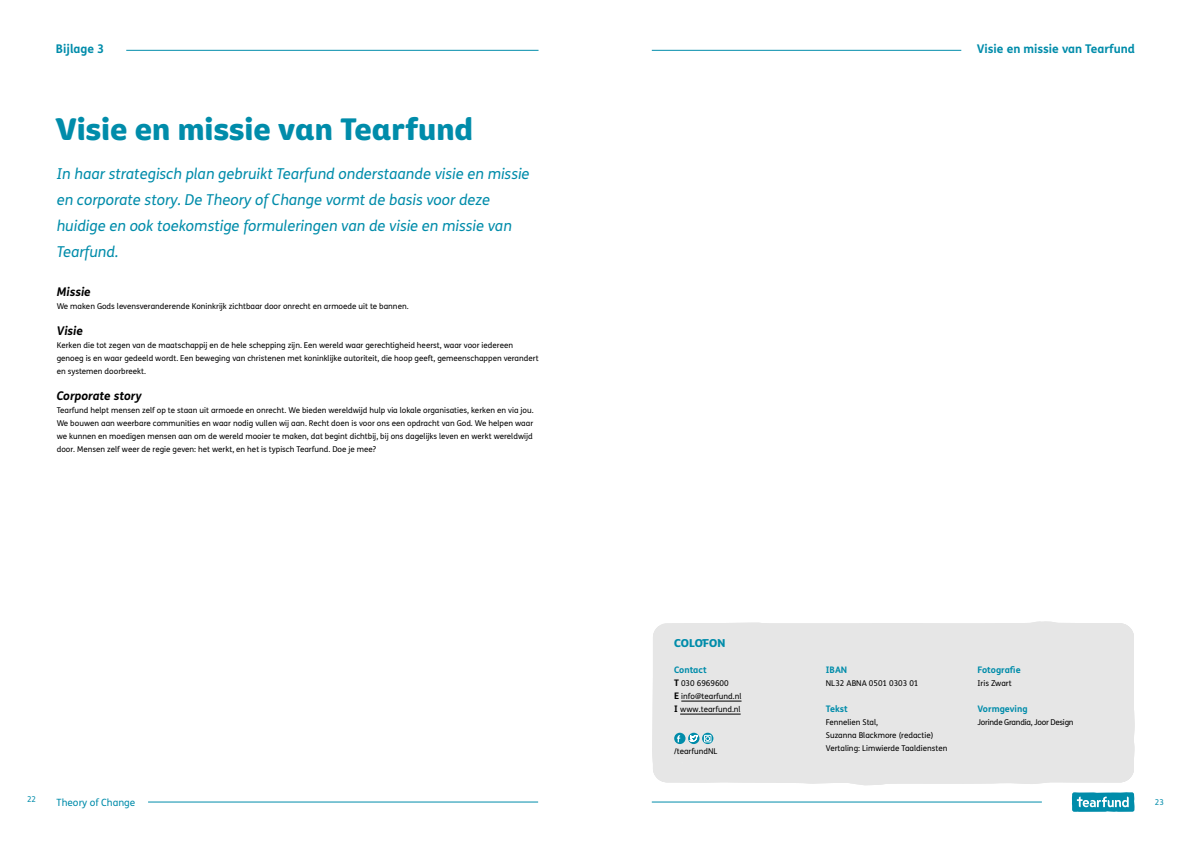
<style>
.page{position:relative;width:1191px;height:842px;background:#fff}
.page>*{position:absolute;margin:0;border:0;box-sizing:border-box;transform-origin:0 0}
.t1{font:30px "Tearfund Sans";color:#008caa}
.t2{font:italic 15px/26px "FS Me";color:#008caa}
.t3{font:700 12px "FS Me";color:#008caa}
.t4{font:italic 700 12px "FS Me";color:#000}
.t5{font:11px "Tearfund Sans";color:#008caa}
.t6{font:10px "FS Me";color:#008caa}
.t7{font:700 9px "FS Me";color:#008caa}
.t8{font:8px/13px "FS Me";color:#000}
.t9{font:8px "FS Me";letter-spacing:-.03em;color:#000}
.t10{font:8px "FS Me";color:#008caa}
.s1{font-weight:700;font-size:9px}
</style>
<div class="page">
<hr style="left:148px;top:802px;width:390px;height:1px;background:#008caa">
<hr style="left:652px;top:802px;width:389px;height:1px;background:#008caa">
<svg style="left:1071px;top:792px;width:63px;height:20px"></svg>
<div style="left:652px;top:621px;width:483px;height:165px;background:#e6e6e6"></div>
<hr style="left:126px;top:50px;width:412px;height:1px;background:#008caa">
<hr style="left:652px;top:50px;width:309px;height:1px;background:#008caa">
<hr style="left:681px;top:701px;width:60px;height:1px;background:#000">
<hr style="left:680px;top:714px;width:60px;height:1px;background:#000">
<svg style="left:674px;top:733px;width:11px;height:11px"></svg>
<svg style="left:677px;top:735px;width:3px;height:7px"></svg>
<svg style="left:688px;top:733px;width:11px;height:11px"></svg>
<svg style="left:690px;top:734px;width:7px;height:8px"></svg>
<svg style="left:702px;top:733px;width:11px;height:11px"></svg>
<div style="left:704px;top:735px;width:7px;height:7px;border:1px solid #fff"></div>
<svg style="left:705px;top:736px;width:5px;height:5px"></svg>
<h3 class="t3" style="left:56px;top:39px;width:50px">Bijlage 3</h3>
<h3 class="t3" style="left:976px;top:39px;width:160px">Visie en missie van Tearfund</h3>
<h1 class="t1" style="left:57px;top:102px;width:418px">Visie en missie van Tearfund</h1>
<h2 class="t2" style="left:57px;top:160px;width:474px">In haar strategisch plan gebruikt Tearfund onderstaande visie en missie en corporate story. De Theory of Change vormt de basis voor deze huidige en ook toekomstige formuleringen van de visie en missie van Tearfund.</h2>
<h3 class="t4" style="left:57px;top:282px;width:36px">Missie</h3>
<p class="t8" style="left:57px;top:300px;width:353px">We maken Gods levensveranderende Koninkrijk zichtbaar door onrecht en armoede uit te bannen.</p>
<h3 class="t4" style="left:57px;top:321px;width:28px">Visie</h3>
<p class="t8" style="left:57px;top:339px;width:483px">Kerken die tot zegen van de maatschappij en de hele schepping zijn. Een wereld waar gerechtigheid heerst, waar voor iedereen genoeg is en waar gedeeld wordt. Een beweging van christenen met koninklijke autoriteit, die hoop geeft, gemeenschappen verandert en systemen doorbreekt.</p>
<h3 class="t4" style="left:57px;top:386px;width:86px">Corporate story</h3>
<p class="t8" style="left:57px;top:404px;width:478px;text-align:justify">Tearfund helpt mensen zelf op te staan uit armoede en onrecht. We bieden wereldwijd hulp via lokale organisaties, kerken en via jou.<br>We bouwen aan weerbare communities en waar nodig vullen wij aan. Recht doen is voor ons een opdracht van God. We helpen waar we kunnen en moedigen mensen aan om de wereld mooier te maken, dat begint dichtbij, bij ons dagelijks leven en werkt wereldwijd door. Mensen zelf weer de regie geven: het werkt, en het is typisch Tearfund. Doe je mee?</p>
<h3 class="t5" style="left:674px;top:633px;width:53px">COLOFON</h3>
<p class="t7" style="left:674px;top:663px;width:34px">Contact</p>
<p class="t8" style="left:674px;top:677px;width:69px"><span class="s1">T</span> 030 6969600<br><span class="s1">E</span> info@tearfund.nl<br><span class="s1">I</span> www.tearfund.nl</p>
<p class="t8" style="left:674px;top:745px;width:45px">/tearfundNL</p>
<p class="t7" style="left:826px;top:663px;width:23px">IBAN</p>
<p class="t8" style="left:826px;top:677px;width:94px">NL32 ABNA 0501 0303 01</p>
<p class="t7" style="left:826px;top:702px;width:23px">Tekst</p>
<p class="t8" style="left:826px;top:716px;width:123px">Fennelien Stal,<br>Suzanna Blackmore (redactie)<br>Vertaling: Limwierde Taaldiensten</p>
<p class="t7" style="left:977px;top:663px;width:45px">Fotografie</p>
<p class="t8" style="left:977px;top:677px;width:36px">Iris Zwart</p>
<p class="t7" style="left:977px;top:702px;width:51px">Vormgeving</p>
<p class="t9" style="left:977px;top:717px;width:97px">Jorinde Grandia, Joor Design</p>
<p class="t10" style="left:27px;top:794px;width:11px">22</p>
<p class="t6" style="left:57px;top:795px;width:80px">Theory of Change</p>
<p class="t10" style="left:1154px;top:796px;width:11px">23</p>
</div>
